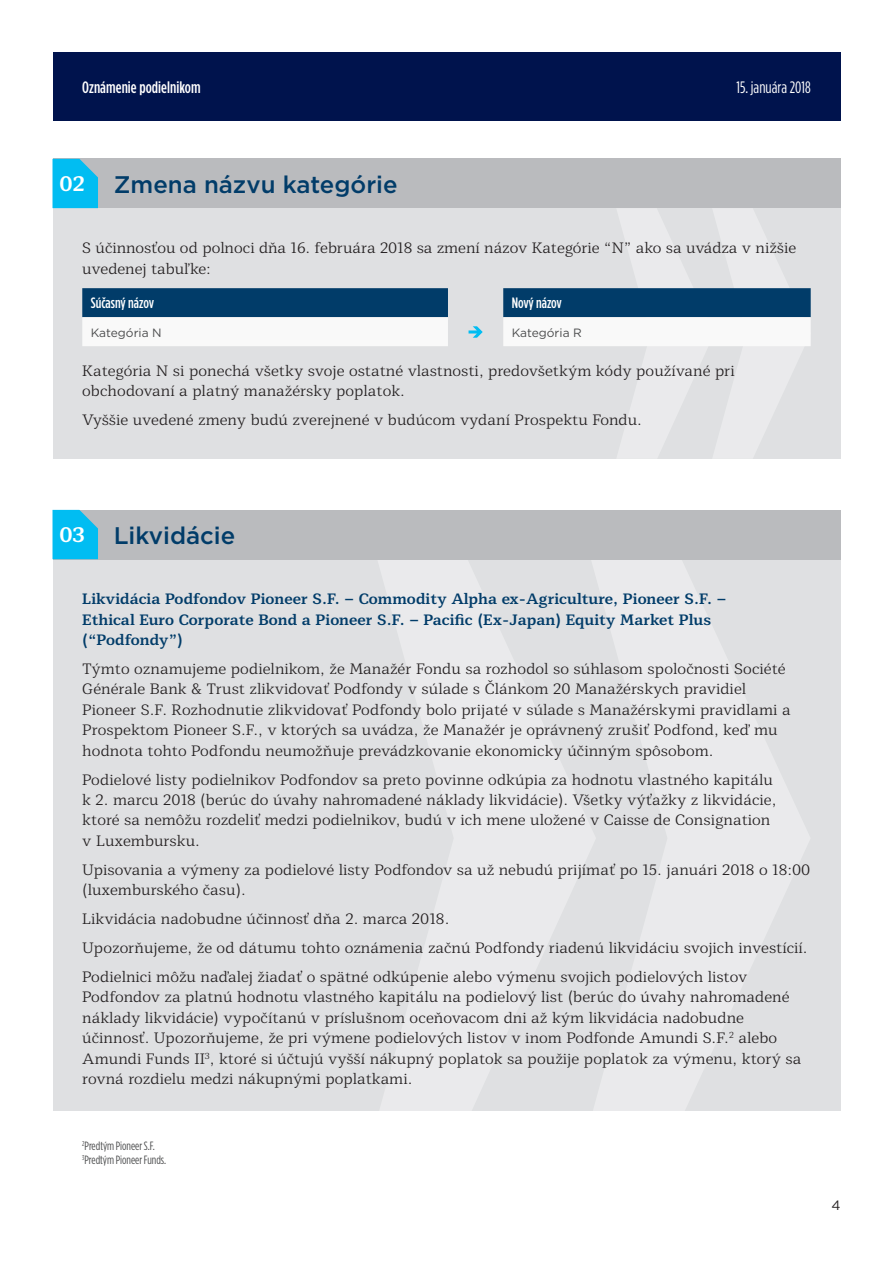
<style>
.page{position:relative;width:893px;height:1263px;background:#fff}
.page>*{position:absolute;margin:0;border:0;box-sizing:border-box;transform-origin:0 0}
.Amundi_Main_Heading{font:500 24px "Gotham";color:#013c69}
.Number_Heading{font:700 21px "Mediator Serif";color:#fff}
.t1{font:500 16.5px "Gotham Condensed";letter-spacing:.005em;color:#fff}
.t2{font:16.5px "Gotham Condensed";color:#fff}
.Amundi_Body_Copy{font:300 15px/20.4px "Mediator Serif";color:#231f20}
.Amundi_Body_Copy-2{font:700 15px/20.4px "Mediator Serif";color:#013c69}
.Amundi_Table_ColumnH{font:500 15px "Gotham Condensed";color:#fff}
.t3{font:13.5px "Gotham";color:#231f20}
.Amundi_Chart_Source{font:12px "Gotham Condensed";color:#4b4c4d}
.Amundi_Table_Text{font:12px "Gotham";color:#4b4c4d}
</style>
<div class="page">
<div style="left:53px;top:53px;width:787px;height:68px;background:#00134d"></div>
<div style="left:53px;top:159px;width:787px;height:49px;background:#babbbe"></div>
<div style="left:53px;top:208px;width:787px;height:251px;background:#dfe0e2"></div>
<svg style="left:617px;top:209px;width:187px;height:249px;fill:#eaeaec"></svg>
<svg style="left:53px;top:159px;width:45px;height:49px;background:#0fbced"></svg>
<svg style="left:82px;top:288px;width:729px;height:58px;background:#84a0b4"></svg>
<div style="left:53px;top:559px;width:787px;height:552px;background:#dfe0e2"></div>
<svg style="left:377px;top:559px;width:434px;height:552px;fill:#eaeaec"></svg>
<div style="left:53px;top:510px;width:787px;height:49px;background:#babbbe"></div>
<svg style="left:53px;top:510px;width:45px;height:49px;background:#0fbced"></svg>
<p class="t1" style="left:82px;top:78px;width:120px">Oznámenie podielnikom</p>
<p class="t2" style="left:736px;top:78px;width:76px">15. januára 2018</p>
<p class="Number_Heading" style="left:60px;top:171px;width:27px">02</p>
<p class="Amundi_Main_Heading" style="left:114px;top:169px;width:285px">Zmena názvu kategórie</p>
<p class="Amundi_Body_Copy" style="left:82px;top:238px;width:715px">S účinnosťou od polnoci dňa 16. februára 2018 sa zmení názov Kategórie “N” ako sa uvádza v nižšie uvedenej tabuľke:</p>
<p class="Amundi_Table_ColumnH" style="left:91px;top:294px;width:65px">Súčasný názov</p>
<p class="Amundi_Table_ColumnH" style="left:512px;top:294px;width:52px">Nový názov</p>
<p class="Amundi_Table_Text" style="left:91px;top:325px;width:72px">Kategória N</p>
<p class="Amundi_Table_Text" style="left:512px;top:325px;width:72px">Kategória R</p>
<p class="Amundi_Body_Copy" style="left:82px;top:360px;width:654px">Kategória N si ponechá všetky svoje ostatné vlastnosti, predovšetkým kódy používané pri obchodovaní a platný manažérsky poplatok.</p>
<p class="Amundi_Body_Copy" style="left:82px;top:410px;width:561px">Vyššie uvedené zmeny budú zverejnené v budúcom vydaní Prospektu Fondu.</p>
<p class="Number_Heading" style="left:59px;top:522px;width:27px">03</p>
<p class="Amundi_Main_Heading" style="left:114px;top:520px;width:123px">Likvidácie</p>
<p class="Amundi_Body_Copy-2" style="left:82px;top:589px;width:645px">Likvidácia Podfondov Pioneer S.F. – Commodity Alpha ex-Agriculture, Pioneer S.F. –<br>Ethical Euro Corporate Bond a Pioneer S.F. – Pacific (Ex-Japan) Equity Market Plus (“Podfondy”)</p>
<p class="Amundi_Body_Copy" style="left:82px;top:659px;width:710px">Týmto oznamujeme podielnikom, že Manažér Fondu sa rozhodol so súhlasom spoločnosti Société Générale Bank &amp; Trust zlikvidovať Podfondy v súlade s Článkom 20 Manažérskych pravidiel Pioneer S.F. Rozhodnutie zlikvidovať Podfondy bolo prijaté v súlade s Manažérskymi pravidlami a Prospektom Pioneer S.F., v ktorých sa uvádza, že Manažér je oprávnený zrušiť Podfond, keď mu hodnota tohto Podfondu neumožňuje prevádzkovanie ekonomicky účinným spôsobom.</p>
<p class="Amundi_Body_Copy" style="left:82px;top:769px;width:696px">Podielové listy podielnikov Podfondov sa preto povinne odkúpia za hodnotu vlastného kapitálu k 2. marcu 2018 (berúc do úvahy nahromadené náklady likvidácie). Všetky výťažky z likvidácie, ktoré sa nemôžu rozdeliť medzi podielnikov, budú v ich mene uložené v Caisse de Consignation v Luxembursku.</p>
<p class="Amundi_Body_Copy" style="left:82px;top:860px;width:730px">Upisovania a výmeny za podielové listy Podfondov sa už nebudú prijímať po 15. januári 2018 o 18:00 (luxemburského času).</p>
<p class="Amundi_Body_Copy" style="left:82px;top:909px;width:369px">Likvidácia nadobudne účinnosť dňa 2. marca 2018.</p>
<p class="Amundi_Body_Copy" style="left:82px;top:938px;width:727px">Upozorňujeme, že od dátumu tohto oznámenia začnú Podfondy riadenú likvidáciu svojich investícií.</p>
<p class="Amundi_Body_Copy" style="left:82px;top:967px;width:720px">Podielnici môžu naďalej žiadať o spätné odkúpenie alebo výmenu svojich podielových listov Podfondov za platnú hodnotu vlastného kapitálu na podielový list (berúc do úvahy nahromadené náklady likvidácie) vypočítanú v príslušnom oceňovacom dni až kým likvidácia nadobudne účinnosť. Upozorňujeme, že pri výmene podielových listov v inom Podfonde Amundi S.F.<sup>2</sup> alebo Amundi Funds II<sup>3</sup>, ktoré si účtujú vyšší nákupný poplatok sa použije poplatok za výmenu, ktorý sa rovná rozdielu medzi nákupnými poplatkami.</p>
<p class="Amundi_Chart_Source" style="left:82px;top:1139px;width:74px"><sup>2</sup>Predtým Pioneer S.F.</p>
<p class="Amundi_Chart_Source" style="left:82px;top:1153px;width:85px"><sup>3</sup>Predtým Pioneer Funds.</p>
<p class="t3" style="left:831px;top:1197px;width:11px">4</p>
</div>
